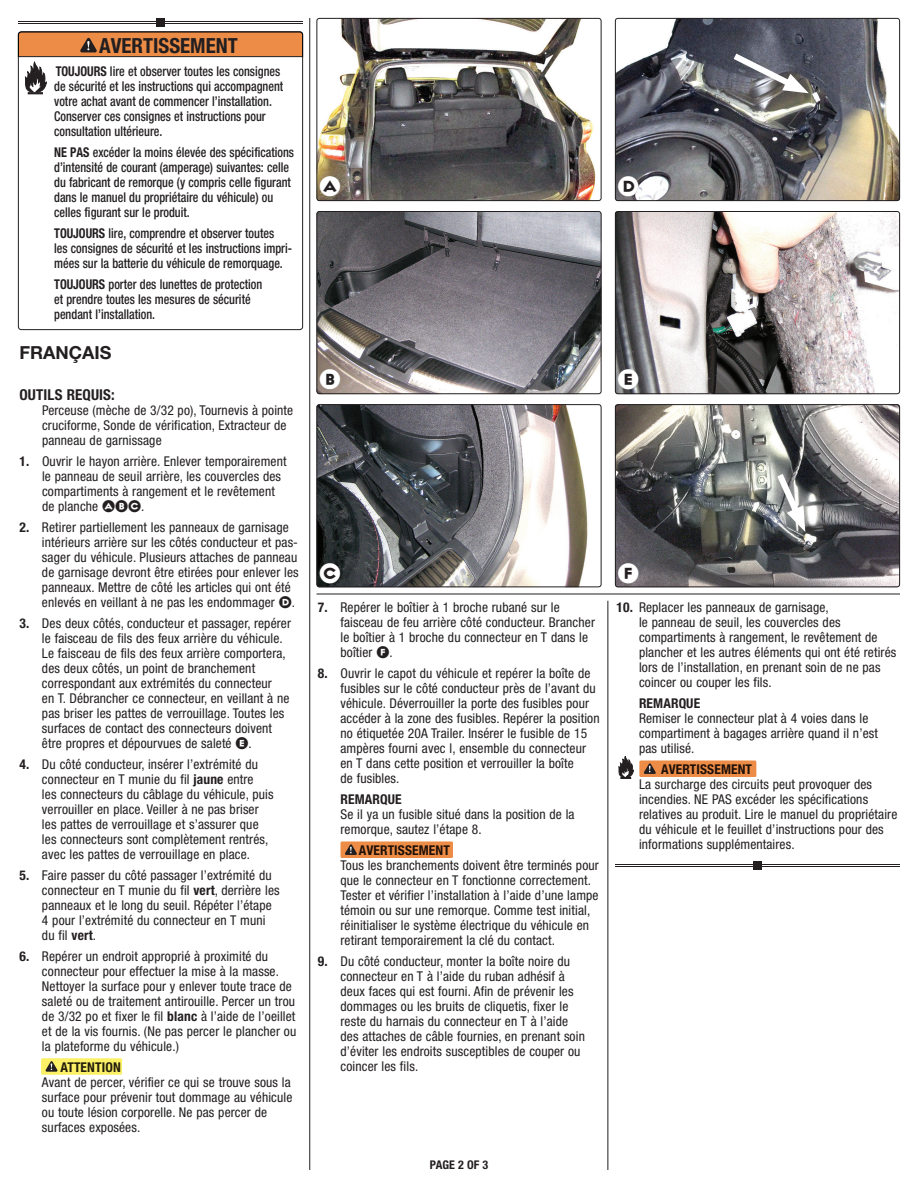
<style>
.page{position:relative;width:918px;height:1188px;background:#fff}
.page>*{position:absolute;margin:0;border:0;box-sizing:border-box;transform-origin:0 0}
.t1{font:37.5px "Regulator Cameo";color:#fff}
.t2{font:700 condensed 20.85px "Helvetica Neue LT Std";color:#231f20}
.t3{font:700 18px "Helvetica Neue LT Std";color:#231f20}
.t4{font:700 condensed 15px "Helvetica Neue LT Std";letter-spacing:.01em;color:#231f20}
.t5{font:condensed 13.5px/15px "Helvetica Neue LT Std";letter-spacing:.01em;color:#231f20}
.t6{font:500 condensed 13.5px/15px "Helvetica Neue LT Std";color:#231f20;scale:.9 1}
.t7{font:700 condensed 13.5px "Helvetica Neue LT Std";letter-spacing:.01em;color:#231f20}
.t8{font:700 condensed 12px "Helvetica Neue LT Std";color:#231f20}
.s1{font-weight:700}
.s2{font-family:"Regulator Cameo";font-stretch:normal;font-size:22.5px}
</style>
<div class="page">
<hr style="left:608px;top:601px;width:1px;height:569px;background:#231f20">
<hr style="left:309px;top:18px;width:1px;height:1152px;background:#231f20">
<hr style="left:316px;top:594px;width:584px;height:1px;background:#231f20">
<hr style="left:18px;top:21px;width:285px;height:1px;background:#231f20">
<hr style="left:18px;top:23px;width:285px;height:1px;background:#231f20">
<div style="left:156px;top:18px;width:9px;height:9px;background:#231f20"></div>
<hr style="left:615px;top:864px;width:285px;height:1px;background:#231f20">
<hr style="left:615px;top:866px;width:285px;height:1px;background:#231f20">
<div style="left:753px;top:861px;width:9px;height:9px;background:#231f20"></div>
<svg style="left:18px;top:31px;width:285px;height:63px"></svg>
<div style="left:639px;top:760px;width:117px;height:17px;background:#ed8c46;border-radius:2px"></div>
<svg style="left:644px;top:763px;width:12px;height:11px"></svg>
<svg style="left:619px;top:756px;width:15px;height:23px"></svg>
<div style="left:340px;top:842px;width:113px;height:16px;background:#ed8c46;border-radius:2px"></div>
<svg style="left:345px;top:844px;width:12px;height:11px"></svg>
<div style="left:41px;top:1058px;width:81px;height:17px;background:#fcf166;border-radius:2px"></div>
<svg style="left:46px;top:1061px;width:11px;height:11px"></svg>
<img style="left:615px;top:18px;width:285px;height:183px">
<div style="left:615px;top:18px;width:285px;height:183px;border:1px solid #231f20;border-radius:3px"></div>
<img style="left:318px;top:18px;width:284px;height:183px">
<div style="left:316px;top:18px;width:285px;height:183px;border:1px solid #231f20;border-radius:3px"></div>
<img style="left:318px;top:211px;width:284px;height:183px">
<div style="left:316px;top:211px;width:285px;height:183px;border:1px solid #231f20;border-radius:3px"></div>
<img style="left:318px;top:404px;width:284px;height:183px">
<div style="left:316px;top:404px;width:285px;height:183px;border:1px solid #231f20;border-radius:3px"></div>
<img style="left:615px;top:211px;width:285px;height:183px">
<div style="left:615px;top:211px;width:285px;height:183px;border:1px solid #231f20;border-radius:3px"></div>
<img style="left:615px;top:406px;width:285px;height:181px">
<div style="left:615px;top:404px;width:285px;height:183px;border:1px solid #231f20;border-radius:3px"></div>
<div style="left:619px;top:564px;width:19px;height:19px;background:#231f20;border-radius:50%"></div>
<div style="left:321px;top:371px;width:18px;height:18px;background:#231f20;border-radius:50%"></div>
<div style="left:321px;top:178px;width:18px;height:18px;background:#231f20;border-radius:50%"></div>
<div style="left:321px;top:564px;width:18px;height:19px;background:#231f20;border-radius:50%"></div>
<div style="left:619px;top:178px;width:19px;height:18px;background:#231f20;border-radius:50%"></div>
<div style="left:619px;top:371px;width:19px;height:18px;background:#231f20;border-radius:50%"></div>
<svg style="left:772px;top:467px;width:35px;height:65px"></svg>
<svg style="left:727px;top:48px;width:82px;height:47px;background:#797a82"></svg>
<h2 class="t2" style="left:99px;top:33px;width:140px">AVERTISSEMENT</h2>
<p class="t6" style="left:54px;top:64px;width:256px"><span class="s1">TOUJOURS</span> lire et observer toutes les consignes de sécurité et les instructions qui accompagnent votre achat avant de commencer l’installation.<br>Conserver ces consignes et instructions pour consultation ultérieure.</p>
<p class="t6" style="left:54px;top:145px;width:268px"><span class="s1">NE PAS</span> excéder la moins élevée des spécifications d’intensité de courant (amperage) suivantes: celle du fabricant de remorque (y compris celle figurant dans le manuel du propriétaire du véhicule) ou celles figurant sur le produit.</p>
<p class="t6" style="left:54px;top:226px;width:266px"><span class="s1">TOUJOURS</span> lire, comprendre et observer toutes<br>les consignes de sécurité et les instructions impri&shy;mées sur la batterie du véhicule de remorquage.</p>
<p class="t6" style="left:54px;top:277px;width:233px"><span class="s1">TOUJOURS</span> porter des lunettes de protection et prendre toutes les mesures de sécurité pendant l’installation.</p>
<h3 class="t3" style="left:20px;top:342px;width:93px">FRANÇAIS</h3>
<p class="t4" style="left:20px;top:385px;width:97px">OUTILS REQUIS:</p>
<p class="t5" style="left:42px;top:402px;width:253px">Perceuse (mèche de 3/32 po), Tournevis à pointe cruciforme, Sonde de vérification, Extracteur de panneau de garnissage</p>
<p class="t5" style="left:42px;top:453px;width:246px;text-indent:-23px"><span class="s1">1.</span> Ouvrir le hayon arrière. Enlever temporairement le panneau de seuil arrière, les couvercles des compartiments à rangement et le revêtement de planche <span class="s2">ABC</span>.</p>
<p class="t5" style="left:42px;top:519px;width:258px;text-indent:-23px"><span class="s1">2.</span> Retirer partiellement les panneaux de garnisage intérieurs arrière sur les côtés conducteur et pas&shy;sager du véhicule. Plusieurs attaches de panneau de garnisage devront être etirées pour enlever les panneaux. Mettre de côté les articles qui ont été enlevés en veillant à ne pas les endommager <span class="s2">D</span>.</p>
<p class="t5" style="left:42px;top:615px;width:251px;text-indent:-23px"><span class="s1">3.</span> Des deux côtés, conducteur et passager, repérer le faisceau de fils des feux arrière du véhicule.<br>Le faisceau de fils des feux arrière comportera, des deux côtés, un point de branchement correspondant aux extrémités du connecteur<br>en T. Débrancher ce connecteur, en veillant à ne pas briser les pattes de verrouillage. Toutes les surfaces de contact des connecteurs doivent être propres et dépourvues de saleté <span class="s2">E</span>.</p>
<p class="t5" style="left:42px;top:756px;width:233px;text-indent:-23px"><span class="s1">4.</span> Du côté conducteur, insérer l’extrémité du connecteur en T munie du fil <span class="s1">jaune</span> entre<br>les connecteurs du câblage du véhicule, puis verrouiller en place. Veiller à ne pas briser les pattes de verrouillage et s’assurer que les connecteurs sont complètement rentrés, avec les pattes de verrouillage en place.</p>
<p class="t5" style="left:42px;top:867px;width:239px;text-indent:-23px"><span class="s1">5.</span> Faire passer du côté passager l’extrémité du connecteur en T munie du fil <span class="s1">vert</span>, derrière les panneaux et le long du seuil. Répéter l’étape 4 pour l’extrémité du connecteur en T muni du fil <span class="s1">vert</span>.</p>
<p class="t5" style="left:42px;top:948px;width:256px;text-indent:-23px"><span class="s1">6.</span> Repérer un endroit approprié à proximité du connecteur pour effectuer la mise à la masse.<br>Nettoyer la surface pour y enlever toute trace de saleté ou de traitement antirouille. Percer un trou de 3/32 po et fixer le fil <span class="s1">blanc</span> à l’aide de l’oeillet et de la vis fournis. (Ne pas percer le plancher ou la plateforme du véhicule.)</p>
<p class="t7" style="left:60px;top:1059px;width:62px">ATTENTION</p>
<p class="t5" style="left:42px;top:1074px;width:252px">Avant de percer, vérifier ce qui se trouve sous la surface pour prévenir tout dommage au véhicule ou toute lésion corporelle. Ne pas percer de surfaces exposées.</p>
<h1 class="t1" style="left:319px;top:171px;width:23px">A</h1>
<h1 class="t1" style="left:618px;top:171px;width:23px">D</h1>
<h1 class="t1" style="left:319px;top:364px;width:23px">B</h1>
<h1 class="t1" style="left:618px;top:364px;width:23px">E</h1>
<h1 class="t1" style="left:319px;top:557px;width:23px">C</h1>
<p class="t5" style="left:340px;top:600px;width:256px;text-indent:-23px"><span class="s1">7.</span> Repérer le boîtier à 1 broche rubané sur le faisceau de feu arrière côté conducteur. Brancher le boîtier à 1 broche du connecteur en T dans le boîtier <span class="s2">F</span>.</p>
<p class="t5" style="left:341px;top:666px;width:261px;text-indent:-23px"><span class="s1">8.</span> Ouvrir le capot du véhicule et repérer la boîte de fusibles sur le côté conducteur près de l’avant du véhicule. Déverrouiller la porte des fusibles pour accéder à la zone des fusibles. Repérer la position no étiquetée 20A Trailer. Insérer le fusible de 15 ampères fourni avec l‚ ensemble du connecteur en T dans cette position et verrouiller la boîte<br>de fusibles.</p>
<p class="t7" style="left:341px;top:791px;width:63px">REMARQUE</p>
<p class="t5" style="left:341px;top:807px;width:236px">Se il ya un fusible situé dans la position de la remorque, sautez l’étape 8.</p>
<p class="t7" style="left:359px;top:842px;width:92px">AVERTISSEMENT</p>
<p class="t5" style="left:341px;top:858px;width:260px">Tous les branchements doivent être terminés pour que le connecteur en T fonctionne correctement.<br>Tester et vérifier l’installation à l’aide d’une lampe témoin ou sur une remorque. Comme test initial, réinitialiser le système électrique du véhicule en retirant temporairement la clé du contact.</p>
<p class="t5" style="left:341px;top:954px;width:246px;text-indent:-23px"><span class="s1">9.</span> Du côté conducteur, monter la boîte noire du connecteur en T à l’aide du ruban adhésif à deux faces qui est fourni. Afin de prévenir les dommages ou les bruits de cliquetis, fixer le reste du harnais du connecteur en T à l’aide des attaches de câble fournies, en prenant soin d’éviter les endroits susceptibles de couper ou coincer les fils.</p>
<h1 class="t1" style="left:618px;top:557px;width:23px">F</h1>
<p class="t5" style="left:639px;top:600px;width:259px;text-indent:-23px"><span class="s1">10.</span> Replacer les panneaux de garnisage,<br>le panneau de seuil, les couvercles des compartiments à rangement, le revêtement de plancher et les autres éléments qui ont été retirés lors de l’installation, en prenant soin de ne pas coincer ou couper les fils.</p>
<p class="t7" style="left:639px;top:695px;width:63px">REMARQUE</p>
<p class="t5" style="left:639px;top:711px;width:240px">Remiser le connecteur plat à 4 voies dans le compartiment à bagages arrière quand il n’est pas utilisé.</p>
<p class="t7" style="left:661px;top:761px;width:92px">AVERTISSEMENT</p>
<p class="t5" style="left:639px;top:777px;width:260px">La surcharge des circuits peut provoquer des incendies. NE PAS excéder les spécifications relatives au produit. Lire le manuel du propriétaire du véhicule et le feuillet d’instructions pour des informations supplémentaires.</p>
<p class="t8" style="left:430px;top:1157px;width:60px">PAGE 2 OF 3</p>
</div>
